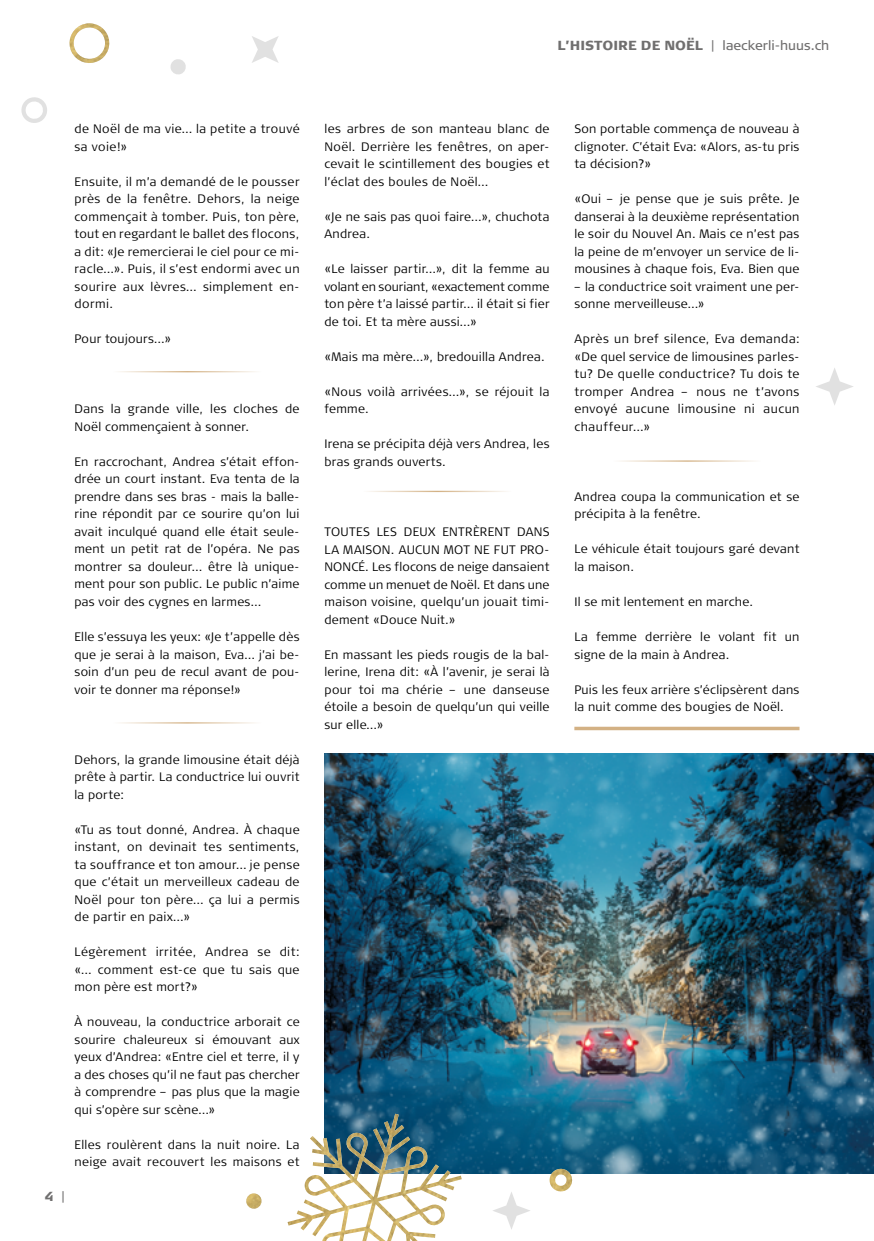
<style>
.page{position:relative;width:874px;height:1241px;background:#fff}
.page>*{position:absolute;margin:0;border:0;box-sizing:border-box;transform-origin:0 0}
.t1{font:13.12px "Signa Column";color:#706f6f}
.t2{font:900 13.12px "Signa Column";color:#706f6f}
.t3{font:300 12.25px/17.5px "Signa Column";letter-spacing:.025em;color:#000;text-align:justify}
.s1{font-weight:900}
.s2{font-weight:400}
</style>
<div class="page">
<hr style="left:362px;top:490px;width:149px;height:2px;background:#d3b184">
<hr style="left:612px;top:460px;width:149px;height:1px;background:#d3b184">
<hr style="left:112px;top:371px;width:149px;height:1px;background:#d3b184">
<hr style="left:112px;top:722px;width:149px;height:1px;background:#d3b184">
<img style="left:324px;top:753px;width:549px;height:420px">
<img style="left:246px;top:1193px;width:16px;height:16px">
<svg style="left:170px;top:59px;width:16px;height:16px"></svg>
<svg style="left:21px;top:97px;width:26px;height:26px"></svg>
<img style="left:549px;top:1168px;width:24px;height:23px">
<svg style="left:816px;top:368px;width:37px;height:37px"></svg>
<svg style="left:493px;top:1192px;width:37px;height:37px"></svg>
<svg style="left:252px;top:36px;width:26px;height:27px"></svg>
<img style="left:69px;top:23px;width:41px;height:40px">
<img style="left:287px;top:1113px;width:174px;height:127px">
<svg style="left:574px;top:726px;width:225px;height:4px"></svg>
<p class="t1" style="left:557px;top:37px;width:273px"><span class="s1">L’HISTOIRE DE NOËL</span> | laeckerli-huus.ch</p>
<p class="t3" style="left:74px;top:120px;width:226px">de Noël de ma vie… la petite a trouvé sa voie!»</p>
<p class="t3" style="left:74px;top:173px;width:226px">Ensuite, il m’a demandé de le pousser près de la fenêtre. Dehors, la neige commençait à tomber. Puis, ton père, tout en regardant le ballet des flocons, a dit: «Je remercierai le ciel pour ce mi&shy;racle…». Puis, il s’est endormi avec un sourire aux lèvres… simplement en&shy;dormi.</p>
<p class="t3" style="left:74px;top:330px;width:98px">Pour toujours…»</p>
<p class="t3" style="left:74px;top:400px;width:226px">Dans la grande ville, les cloches de<br>Noël commençaient à sonner.</p>
<p class="t3" style="left:74px;top:453px;width:226px">En raccrochant, Andrea s’était effon&shy;drée un court instant. Eva tenta de la prendre dans ses bras - mais la balle&shy;rine répondit par ce sourire qu’on lui avait inculqué quand elle était seule&shy;ment un petit rat de l’opéra. Ne pas montrer sa douleur… être là unique&shy;ment pour son public. Le public n’aime pas voir des cygnes en larmes…</p>
<p class="t3" style="left:74px;top:628px;width:226px">Elle s’essuya les yeux: «Je t’appelle dès que je serai à la maison, Eva… j’ai be&shy;soin d’un peu de recul avant de pou&shy;voir te donner ma réponse!»</p>
<p class="t2" style="left:45px;top:1188px;width:22px">4 <span class="s2">|</span></p>
<p class="t3" style="left:74px;top:750px;width:226px">Dehors, la grande limousine était déjà prête à partir. La conductrice lui ouvrit la porte:</p>
<p class="t3" style="left:74px;top:820px;width:226px">«Tu as tout donné, Andrea. À chaque instant, on devinait tes sentiments, ta souffrance et ton amour… je pense que c’était un merveilleux cadeau de Noël pour ton père… ça lui a permis de partir en paix…»</p>
<p class="t3" style="left:74px;top:943px;width:226px">Légèrement irritée, Andrea se dit: «… comment est-ce que tu sais que mon père est mort?»</p>
<p class="t3" style="left:74px;top:1013px;width:226px">À nouveau, la conductrice arborait ce sourire chaleureux si émouvant aux yeux d’Andrea: «Entre ciel et terre, il y a des choses qu’il ne faut pas chercher à comprendre – pas plus que la magie qui s’opère sur scène…»</p>
<p class="t3" style="left:74px;top:1135px;width:226px">Elles roulèrent dans la nuit noire. La neige avait recouvert les maisons et</p>
<p class="t3" style="left:324px;top:120px;width:226px">les arbres de son manteau blanc de Noël. Derrière les fenêtres, on aper&shy;cevait le scintillement des bougies et l’éclat des boules de Noël…</p>
<p class="t3" style="left:324px;top:208px;width:226px">«Je ne sais pas quoi faire…», chuchota<br>Andrea.</p>
<p class="t3" style="left:324px;top:260px;width:226px">«Le laisser partir…», dit la femme au volant en souriant, «exactement comme ton père t’a laissé partir… il était si fier de toi. Et ta mère aussi…»</p>
<p class="t3" style="left:324px;top:348px;width:222px">«Mais ma mère…», bredouilla Andrea.</p>
<p class="t3" style="left:324px;top:383px;width:226px">«Nous voilà arrivées…», se réjouit la femme.</p>
<p class="t3" style="left:324px;top:435px;width:226px">Irena se précipita déjà vers Andrea, les bras grands ouverts.</p>
<p class="t3" style="left:324px;top:523px;width:226px">TOUTES LES DEUX ENTRÈRENT DANS LA MAISON. AUCUN MOT NE FUT PRO-NONCÉ. Les flocons de neige dansaient comme un menuet de Noël. Et dans une maison voisine, quelqu’un jouait timi&shy;dement «Douce Nuit.»</p>
<p class="t3" style="left:324px;top:645px;width:226px">En massant les pieds rougis de la bal&shy;lerine, Irena dit: «À l’avenir, je serai là pour toi ma chérie – une danseuse étoile a besoin de quelqu’un qui veille sur elle…»</p>
<p class="t3" style="left:574px;top:120px;width:226px">Son portable commença de nouveau à clignoter. C’était Eva: «Alors, as-tu pris ta décision?»</p>
<p class="t3" style="left:574px;top:190px;width:226px">«Oui – je pense que je suis prête. Je danserai à la deuxième représentation le soir du Nouvel An. Mais ce n’est pas la peine de m’envoyer un service de li&shy;mousines à chaque fois, Eva. Bien que</p>
<p class="t3" style="left:574px;top:278px;width:226px">– la conductrice soit vraiment une per&shy;sonne merveilleuse…»</p>
<p class="t3" style="left:574px;top:330px;width:226px">Après un bref silence, Eva demanda: «De quel service de limousines parles&shy;tu? De quelle conductrice? Tu dois te tromper Andrea – nous ne t’avons envoyé aucune limousine ni aucun chauffeur…»</p>
<p class="t3" style="left:574px;top:488px;width:226px">Andrea coupa la communication et se précipita à la fenêtre.</p>
<p class="t3" style="left:574px;top:540px;width:226px">Le véhicule était toujours garé devant la maison.</p>
<p class="t3" style="left:574px;top:593px;width:180px">Il se mit lentement en marche.</p>
<p class="t3" style="left:574px;top:628px;width:226px">La femme derrière le volant fit un signe de la main à Andrea.</p>
<p class="t3" style="left:574px;top:680px;width:226px">Puis les feux arrière s’éclipsèrent dans la nuit comme des bougies de Noël.</p>
</div>
